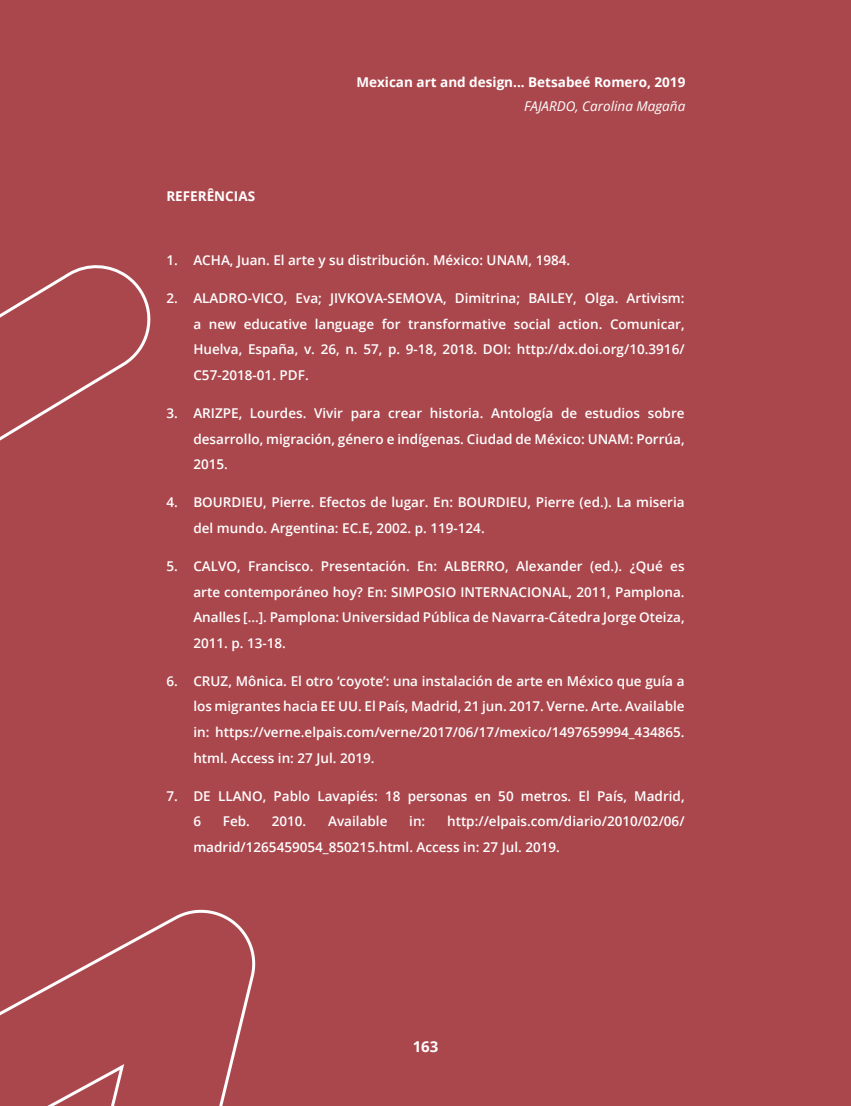
<style>
.page{position:relative;width:851px;height:1106px;background:#fff}
.page>*{position:absolute;margin:0;border:0;box-sizing:border-box;transform-origin:0 0}
.t1{font:700 15px "Open Sans";color:#fff}
.t2{font:600 13.5px/25.5px "Open Sans";color:#fff;text-align:justify}
.Título_do_Capítulo{font:700 13.5px "Open Sans";color:#fff}
.t3{font:italic 13.5px "Open Sans";color:#fff}
</style>
<div class="page">
<div style="left:0;top:0;width:850px;height:1106px;background:#aa474d"></div>
<svg style="left:0;top:909px;width:256px;height:197px"></svg>
<svg style="left:0;top:265px;width:151px;height:176px"></svg>
<p class="Título_do_Capítulo" style="left:356px;top:72px;width:330px">Mexican art and design... Betsabeé Romero, 2019</p>
<p class="Título_do_Capítulo" style="left:166px;top:187px;width:90px">REFERÊNCIAS</p>
<p class="t3" style="left:524px;top:97px;width:163px">FAJARDO, Carolina Magaña</p>
<p class="t2" style="left:166px;top:247px;width:405px">1. ACHA, Juan. El arte y su distribución. México: UNAM, 1984.</p>
<p class="t2" style="left:193px;top:285px;width:492px;text-indent:-27px">2. ALADRO-VICO, Eva; JIVKOVA-SEMOVA, Dimitrina; BAILEY, Olga. Artivism: a new educative language for transformative social action. Comunicar, Huelva, España, v. 26, n. 57, p. 9-18, 2018. DOI: http://dx.doi.org/10.3916/ C57-2018-01. PDF.</p>
<p class="t2" style="left:193px;top:400px;width:492px;text-indent:-27px">3. ARIZPE, Lourdes. Vivir para crear historia. Antología de estudios sobre desarrollo, migración, género e indígenas. Ciudad de México: UNAM: Porrúa, 2015.</p>
<p class="t2" style="left:193px;top:489px;width:492px;text-indent:-27px">4. BOURDIEU, Pierre. Efectos de lugar. En: BOURDIEU, Pierre (ed.). La miseria del mundo. Argentina: EC.E, 2002. p. 119-124.</p>
<p class="t2" style="left:193px;top:553px;width:492px;text-indent:-27px">5. CALVO, Francisco. Presentación. En: ALBERRO, Alexander (ed.). ¿Qué es arte contemporáneo hoy? En: SIMPOSIO INTERNACIONAL, 2011, Pamplona.<br>Analles [...]. Pamplona: Universidad Pública de Navarra-Cátedra Jorge Oteiza, 2011. p. 13-18.</p>
<p class="t2" style="left:193px;top:668px;width:492px;text-indent:-27px">6. CRUZ, Mônica. El otro ‘coyote’: una instalación de arte en México que guía a los migrantes hacia EE UU. El País, Madrid, 21 jun. 2017. Verne. Arte. Available in: https://verne.elpais.com/verne/2017/06/17/mexico/1497659994_434865. html. Access in: 27 Jul. 2019.</p>
<p class="t2" style="left:193px;top:783px;width:492px;text-indent:-27px">7. DE LLANO, Pablo Lavapiés: 18 personas en 50 metros. El País, Madrid,<br>6</p>
<p class="t2" style="left:193px;top:808px;width:492px;text-indent:254px">http://elpais.com/diario/2010/02/06/ madrid/1265459054_850215.html. Access in: 27 Jul. 2019.</p>
<p class="t2" style="left:223px;top:808px;width:29px">Feb.</p>
<p class="t2" style="left:272px;top:808px;width:36px">2010.</p>
<p class="t2" style="left:328px;top:808px;width:61px">Available</p>
<p class="t2" style="left:409px;top:808px;width:18px">in:</p>
<p class="t1" style="left:412px;top:1035px;width:27px">163</p>
</div>
